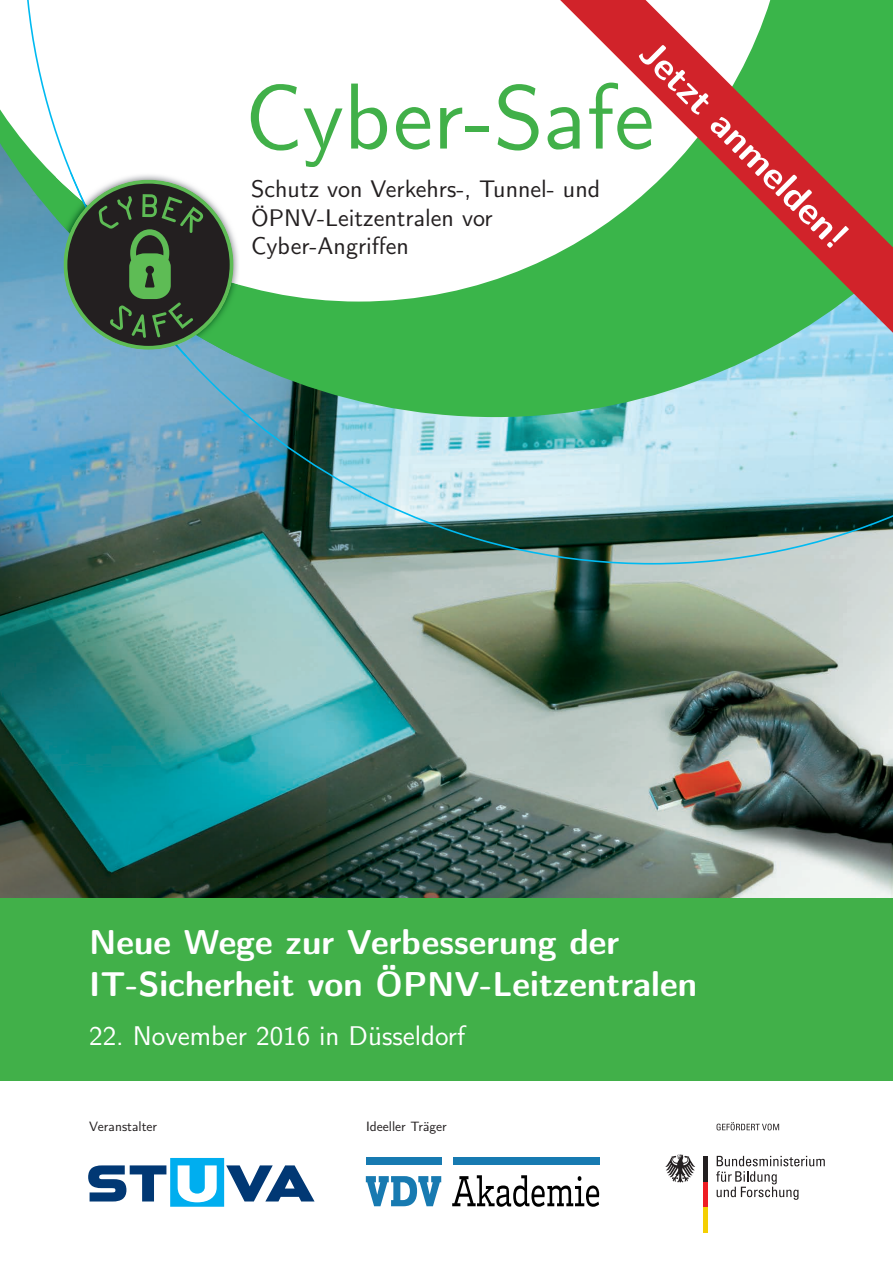
<style>
.page{position:relative;width:893px;height:1263px;background:#fff}
.page>*{position:absolute;margin:0;border:0;box-sizing:border-box;transform-origin:0 0}
.t1{font:90px "CMU Sans Serif";color:#41b049}
.t2{font:700 37.5px "CMU Sans Serif";color:#fff}
.t3{font:700 34.5px/41.4px "CMU Sans Serif";color:#fff}
.t4{font:27px "CMU Sans Serif";color:#fff}
.t5{font:24px/28.8px "CMU Sans Serif";color:#231f20}
.t6{font:13.5px "CMU Sans Serif";color:#231f20}
</style>
<div class="page">
<img style="left:0;top:417px;width:893px;height:481px">
<svg style="left:0;top:109px;width:24px;height:193px;background:#65a7aa"></svg>
<svg style="left:24px;top:0;width:869px;height:564px"></svg>
<img style="left:56px;top:285px;width:184px;height:71px">
<img style="left:56px;top:173px;width:184px;height:112px">
<img style="left:70px;top:173px;width:117px;height:183px">
<svg style="left:64px;top:180px;width:170px;height:170px;background:#45604a"></svg>
<div style="left:0;top:898px;width:893px;height:183px;background:#41b049"></div>
<svg style="left:88px;top:1158px;width:227px;height:49px"></svg>
<svg style="left:716px;top:1156px;width:109px;height:44px"></svg>
<div style="left:703px;top:1207px;width:5px;height:26px;background:#f4cf02"></div>
<div style="left:703px;top:1181px;width:5px;height:26px;background:#ee1d23"></div>
<div style="left:703px;top:1156px;width:5px;height:26px;background:#231f20"></div>
<svg style="left:665px;top:1154px;width:30px;height:28px"></svg>
<svg style="left:717px;top:1122px;width:62px;height:8px"></svg>
<svg style="left:452px;top:1175px;width:147px;height:32px"></svg>
<div style="left:453px;top:1158px;width:146px;height:7px;background:#177ab1"></div>
<svg style="left:366px;top:1176px;width:75px;height:30px"></svg>
<div style="left:366px;top:1158px;width:75px;height:7px;background:#177ab1"></div>
<svg style="left:560px;top:0;width:333px;height:333px;fill:#3ab54a"></svg>
<h2 class="t2" style="left:668px;top:24px;width:279px;rotate:45deg">Jetzt anmelden!</h2>
<h1 class="t1" style="left:245px;top:41px;width:411px">Cyber-Safe</h1>
<p class="t5" style="left:251px;top:172px;width:350px">Schutz von Verkehrs-, Tunnel- und<br>ÖPNV-Leitzentralen vor<br>Cyber-Angriffen</p>
<h3 class="t3" style="left:89px;top:921px;width:609px">Neue Wege zur Verbesserung der<br>IT-Sicherheit von ÖPNV-Leitzentralen</h3>
<p class="t4" style="left:89px;top:1013px;width:378px">22. November 2016 in Düsseldorf</p>
<p class="t6" style="left:89px;top:1115px;width:69px">Veranstalter</p>
<p class="t6" style="left:366px;top:1115px;width:82px">Ideeller Träger</p>
</div>
